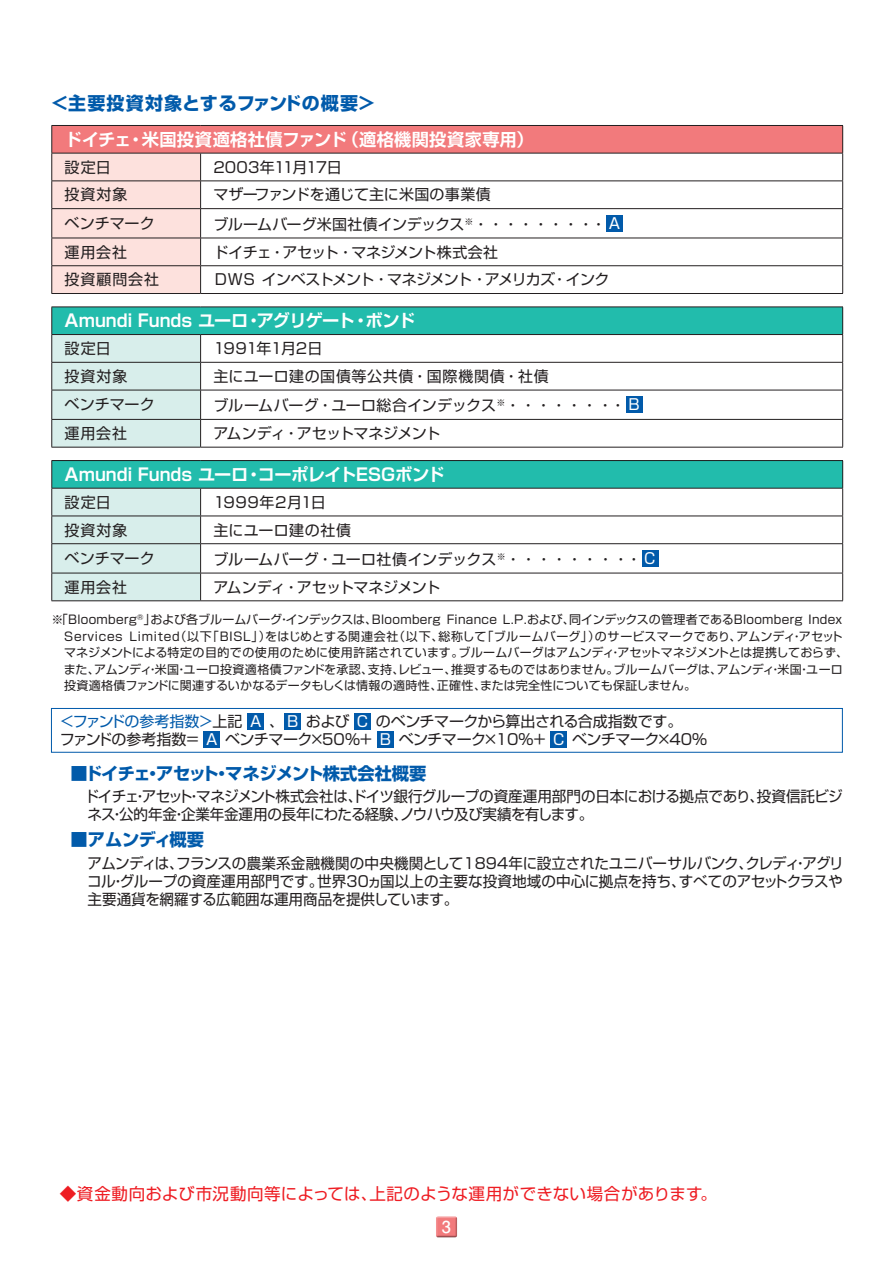
<style>
.page{position:relative;width:893px;height:1263px;background:#fff}
.page>*{position:absolute;margin:0;border:0;box-sizing:border-box;transform-origin:0 0}
.t1{font:700 18px "Shin Go Pro";letter-spacing:.05em;color:#015aaa}
.t2{font:700 17.25px "Shin Go Pro De";color:#fff}
.t3{font:700 17.25px "Shin Go Pro";letter-spacing:-.02em;color:#015aaa}
.t4{font:16.5px "Shin Go Pro";letter-spacing:.02em;color:#ee1d23}
.t5{font:700 16.5px "Futo Go B101 Pro";color:#fff}
.t6{font:15px/18px "Shin Go Pro";letter-spacing:-.01em;color:#231f20;text-align:justify}
.t7{font:15px/18px "Shin Go Pro";letter-spacing:-.03em;color:#231f20}
.t8{font:15px "Shin Go Pro";letter-spacing:-.045em;color:#231f20}
.t9{font:15px "Shin Go Pro";letter-spacing:-.05em;color:#231f20}
.t10{font:15px "Shin Go Pro";letter-spacing:-.06em;color:#231f20}
.t11{font:15px "Shin Go Pro";letter-spacing:.04em;color:#231f20}
.t12{font:15px "Shin Go Pro";letter-spacing:.035em;color:#231f20}
.t13{font:15px "Shin Go Pro";letter-spacing:.02em;color:#231f20}
.t14{font:12px/16.5px "Shin Go Pro";letter-spacing:.015em;color:#231f20}
.s1{color:#fff}
.s2{color:#015aaa}
</style>
<div class="page">
<div style="left:436px;top:1215px;width:23px;height:24px;background:#231f20;opacity:.75"></div>
<div style="left:248px;top:713px;width:16px;height:17px;background:#015aaa"></div>
<div style="left:284px;top:713px;width:17px;height:17px;background:#015aaa"></div>
<div style="left:354px;top:713px;width:17px;height:17px;background:#015aaa"></div>
<div style="left:204px;top:731px;width:16px;height:17px;background:#015aaa"></div>
<div style="left:377px;top:731px;width:17px;height:17px;background:#015aaa"></div>
<div style="left:551px;top:731px;width:16px;height:17px;background:#015aaa"></div>
<div style="left:51px;top:708px;width:792px;height:45px;border:1px solid #015aaa"></div>
<div style="left:52px;top:125px;width:791px;height:28px;background:#f27a7c"></div>
<svg style="left:201px;top:154px;width:641px;height:139px"></svg>
<hr style="left:51px;top:125px;width:150px;height:1px;background:#231f20">
<hr style="left:201px;top:125px;width:642px;height:1px;background:#231f20">
<hr style="left:201px;top:153px;width:642px;height:1px;background:#231f20">
<hr style="left:201px;top:181px;width:642px;height:1px;background:#231f20">
<hr style="left:201px;top:208px;width:642px;height:1px;background:#231f20">
<hr style="left:201px;top:238px;width:642px;height:1px;background:#231f20">
<hr style="left:201px;top:265px;width:642px;height:1px;background:#231f20">
<svg style="left:51px;top:126px;width:150px;height:167px;background:#eec6c3"></svg>
<svg style="left:842px;top:126px;width:1px;height:167px"></svg>
<hr style="left:51px;top:293px;width:150px;height:1px;background:#231f20">
<hr style="left:201px;top:293px;width:642px;height:1px;background:#231f20">
<div style="left:606px;top:215px;width:17px;height:17px;background:#015aaa"></div>
<div style="left:52px;top:307px;width:791px;height:27px;background:#22bcac"></div>
<svg style="left:201px;top:335px;width:641px;height:112px"></svg>
<hr style="left:201px;top:307px;width:642px;height:1px;background:#231f20">
<hr style="left:201px;top:334px;width:642px;height:1px;background:#231f20">
<hr style="left:201px;top:362px;width:642px;height:1px;background:#231f20">
<hr style="left:201px;top:390px;width:642px;height:1px;background:#231f20">
<hr style="left:201px;top:419px;width:642px;height:1px;background:#231f20">
<svg style="left:51px;top:307px;width:150px;height:140px"></svg>
<svg style="left:842px;top:307px;width:1px;height:140px"></svg>
<hr style="left:51px;top:447px;width:150px;height:1px;background:#231f20">
<hr style="left:201px;top:447px;width:642px;height:1px;background:#231f20">
<div style="left:626px;top:396px;width:16px;height:17px;background:#015aaa"></div>
<div style="left:52px;top:460px;width:791px;height:28px;background:#22bcac"></div>
<svg style="left:201px;top:489px;width:641px;height:111px"></svg>
<hr style="left:51px;top:460px;width:150px;height:1px;background:#231f20">
<hr style="left:201px;top:460px;width:642px;height:1px;background:#231f20">
<hr style="left:201px;top:488px;width:642px;height:1px;background:#231f20">
<hr style="left:201px;top:516px;width:642px;height:1px;background:#231f20">
<hr style="left:201px;top:543px;width:642px;height:1px;background:#231f20">
<hr style="left:201px;top:573px;width:642px;height:1px;background:#231f20">
<svg style="left:51px;top:461px;width:150px;height:139px"></svg>
<svg style="left:842px;top:461px;width:1px;height:139px"></svg>
<hr style="left:51px;top:600px;width:150px;height:1px;background:#231f20">
<hr style="left:201px;top:600px;width:642px;height:1px;background:#231f20">
<div style="left:642px;top:550px;width:16px;height:17px;background:#015aaa"></div>
<h1 class="t1" style="left:51px;top:89px;width:326px">＜主要投資対象とするファンドの概要＞</h1>
<h2 class="t2" style="left:65px;top:125px;width:471px">ドイチェ・米国投資適格社債ファンド（適格機関投資家専用）</h2>
<p class="t6" style="left:65px;top:156px;width:48px">設定日</p>
<p class="t8" style="left:213px;top:155px;width:130px">2003年11月17日</p>
<p class="t6" style="left:65px;top:184px;width:65px">投資対象</p>
<p class="t6" style="left:213px;top:184px;width:279px">マザーファンドを通じて主に米国の事業債</p>
<p class="t6" style="left:65px;top:212px;width:92px">ベンチマーク</p>
<p class="t6" style="left:213px;top:213px;width:408px">ブルームバーグ米国社債インデックス<sup>※</sup>・・・・・・・・・ <span class="s1">A</span></p>
<p class="t6" style="left:65px;top:241px;width:64px">運用会社</p>
<p class="t9" style="left:213px;top:240px;width:286px">ドイチェ・アセット・マネジメント株式会社</p>
<p class="t6" style="left:65px;top:269px;width:96px">投資顧問会社</p>
<p class="t10" style="left:213px;top:267px;width:398px">ＤＷＳ インベストメント・マネジメント・アメリカズ・インク</p>
<h2 class="t2" style="left:65px;top:307px;width:352px">Amundi Funds ユーロ・アグリゲート・ボンド</h2>
<p class="t6" style="left:65px;top:338px;width:48px">設定日</p>
<p class="t9" style="left:213px;top:336px;width:111px">1991年1月2日</p>
<p class="t6" style="left:65px;top:365px;width:65px">投資対象</p>
<p class="t11" style="left:213px;top:364px;width:337px">主にユーロ建の国債等公共債・国際機関債・社債</p>
<p class="t6" style="left:65px;top:394px;width:92px">ベンチマーク</p>
<p class="t6" style="left:213px;top:395px;width:428px">ブルームバーグ・ユーロ総合インデックス<sup>※</sup>・・・・・・・・ <span class="s1">B</span></p>
<p class="t6" style="left:65px;top:422px;width:64px">運用会社</p>
<p class="t8" style="left:213px;top:421px;width:229px">アムンディ・アセットマネジメント</p>
<h2 class="t2" style="left:65px;top:460px;width:381px">Amundi Funds ユーロ・コーポレイトESGボンド</h2>
<p class="t6" style="left:65px;top:491px;width:48px">設定日</p>
<p class="t12" style="left:213px;top:490px;width:114px">1999年2月1日</p>
<p class="t6" style="left:65px;top:519px;width:65px">投資対象</p>
<p class="t13" style="left:213px;top:517px;width:139px">主にユーロ建の社債</p>
<p class="t6" style="left:65px;top:548px;width:92px">ベンチマーク</p>
<p class="t6" style="left:213px;top:548px;width:444px">ブルームバーグ・ユーロ社債インデックス<sup>※</sup>・・・・・・・・・ <span class="s1">C</span></p>
<p class="t6" style="left:65px;top:576px;width:64px">運用会社</p>
<p class="t8" style="left:213px;top:575px;width:229px">アムンディ・アセットマネジメント</p>
<p class="t14" style="left:64px;top:610px;width:786px;text-indent:-12px">※「Bloomberg<sup>®</sup>」および各ブルームバーグ・インデックスは、Bloomberg Finance L.P.および、同インデックスの管理者であるBloomberg Index Services Limited（以下「BISL」）をはじめとする関連会社（以下、総称して「ブルームバーグ」）のサービスマークであり、アムンディ・アセットマネジメントによる特定の目的での使用のために使用許諾されています。ブルームバーグはアムンディ・アセットマネジメントとは提携しておらず、また、アムンディ・米国・ユーロ投資適格債ファンドを承認、支持、レビュー、推奨するものではありません。ブルームバーグは、アムンディ・米国・ユーロ投資適格債ファンドに関連するいかなるデータもしくは情報の適時性、正確性、または完全性についても保証しません。</p>
<p class="t7" style="left:60px;top:710px;width:649px"><span class="s2">＜ファンドの参考指数＞</span>上記 <span class="s1">A</span> 、 <span class="s1">B</span> および <span class="s1">C</span> のベンチマークから算出される合成指数です。<br>ファンドの参考指数＝ <span class="s1">A</span> ベンチマーク×50％＋ <span class="s1">B</span> ベンチマーク×10％＋ <span class="s1">C</span> ベンチマーク×40％</p>
<h2 class="t3" style="left:71px;top:759px;width:357px">■ドイチェ・アセット・マネジメント株式会社概要</h2>
<p class="t7" style="left:84px;top:785px;width:760px">ドイチェ・アセット・マネジメント株式会社は、ドイツ銀行グループの資産運用部門の日本における拠点であり、投資信託ビジネス・公的年金・企業年金運用の長年にわたる経験、ノウハウ及び実績を有します。</p>
<h2 class="t3" style="left:71px;top:826px;width:135px">■アムンディ概要</h2>
<p class="t6" style="left:87px;top:852px;width:758px">アムンディは、フランスの農業系金融機関の中央機関として1894年に設立されたユニバーサルバンク、クレディ・アグリコル・グループの資産運用部門です。世界30ヵ国以上の主要な投資地域の中心に拠点を持ち、すべてのアセットクラスや主要通貨を網羅する広範囲な運用商品を提供しています。</p>
<h3 class="t4" style="left:60px;top:1180px;width:659px">◆資金動向および市況動向等によっては、上記のような運用ができない場合があります。</h3>
<h3 class="t5" style="left:442px;top:1214px;width:11px">3</h3>
</div>
